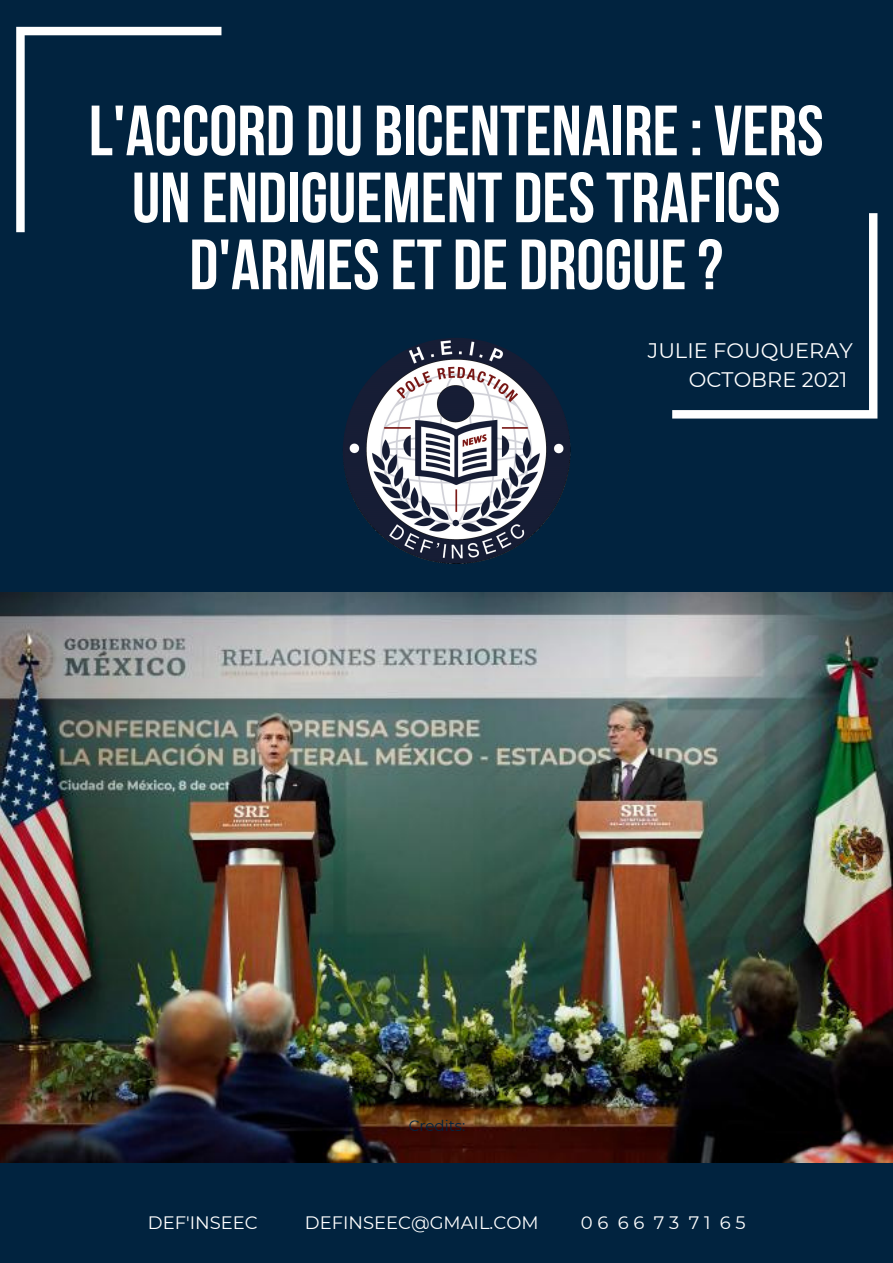
<style>
.page{position:relative;width:893px;height:1263px;background:#01233f}
.page>*{position:absolute;margin:0;border:0;box-sizing:border-box;transform-origin:0 0}
.t1{font:700 70.95px/67px "Bebas Neue";color:#fff;text-align:center}
.t2{font:21px "Montserrat";color:#fff}
.t3{font:18px "Montserrat";color:#fff}
.t4{font:15px "Montserrat";color:#01233f}
</style>
<div class="page">
<svg style="left:16px;top:27px;width:205px;height:205px"></svg>
<svg style="left:672px;top:213px;width:205px;height:205px"></svg>
<img style="left:343px;top:338px;width:227px;height:227px;border-radius:50%">
<img style="left:0;top:592px;width:893px;height:570px">
<p class="t1" style="left:89px;top:104px;width:736px">L'ACCORD DU BICENTENAIRE: VERS<br>UN ENDIGUEMENT DESTRAFICS<br>D'ARMESET DE DROGUE?</p>
<p class="t2" style="left:648px;top:337px;width:206px">JULIE FOUQUERAY</p>
<p class="t2" style="left:689px;top:367px;width:160px">OCTOBRE 2021</p>
<p class="t4" style="left:409px;top:1117px;width:58px">Credits:</p>
<p class="t3" style="left:148px;top:1212px;width:111px">DEF'INSEEC</p>
<p class="t3" style="left:305px;top:1212px;width:235px">DEFINSEEC@GMAIL.COM</p>
<p class="t3" style="left:581px;top:1212px;width:166px">06 66 73 71 65</p>
</div>
